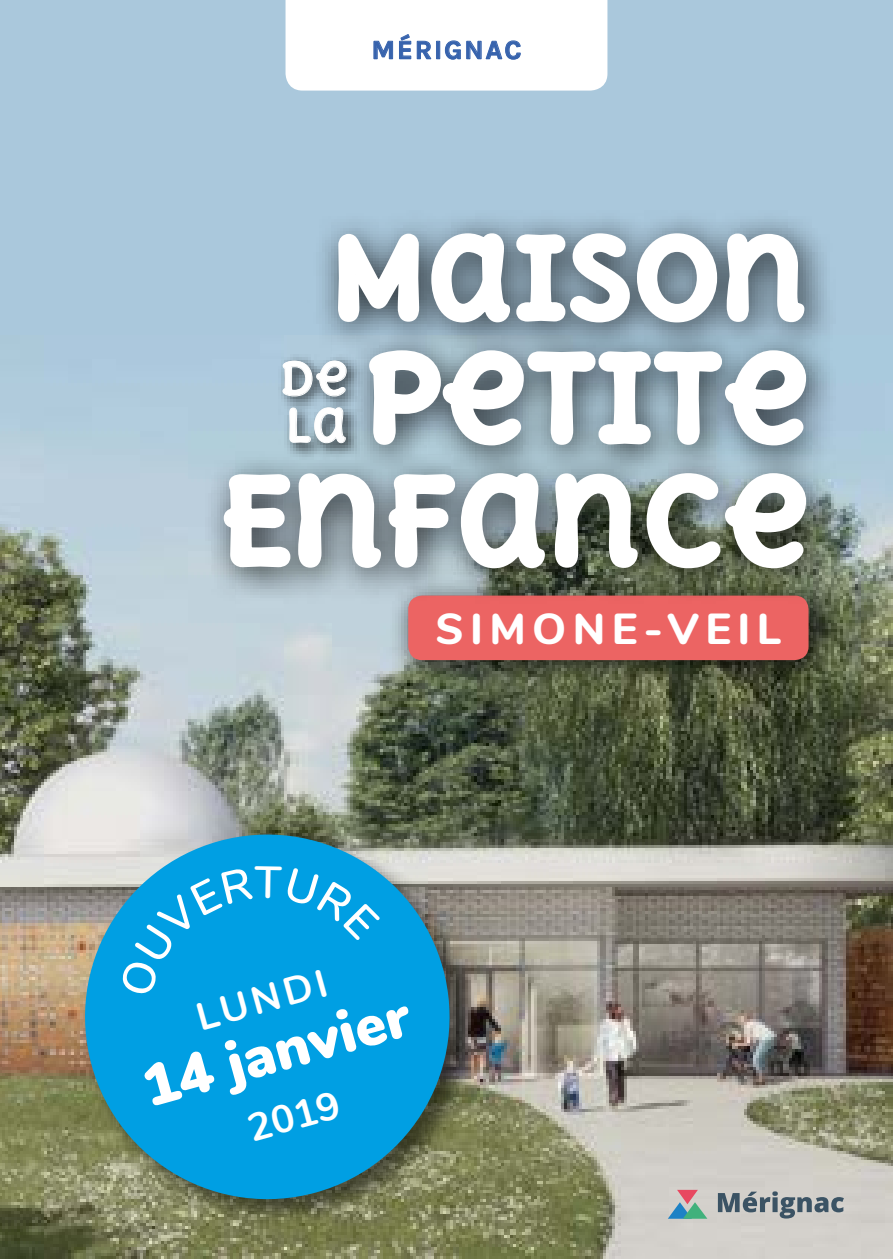
<style>
.page{position:relative;width:893px;height:1259px;background:#aac8dc}
.page>*{position:absolute;margin:0;border:0;box-sizing:border-box;transform-origin:0 0}
.t1{font:700 115.5px/122.7px "Delius Unicase";letter-spacing:-.005em;color:#fff;text-align:right}
.t2{font:700 107.7px "Delius Unicase";color:#fff}
.t3{font:900 58.5px "Nunito";color:#fff}
.t4{font:700 44.7px/46.8px "Delius Unicase";color:#fff}
.t5{font:800 43.2px "Nunito";letter-spacing:.15em;color:#fff}
.t6{font:700 39px "Nunito";color:#fff}
.t7{font:700 27px "Karla";letter-spacing:.07em;color:#3763ad}
</style>
<div class="page">
<img style="left:0;top:431px;width:893px;height:828px">
<div style="left:286px;top:0;width:321px;height:91px;background:#fff"></div>
<div style="left:81px;top:830px;width:396px;height:396px;background:#000;opacity:.5"></div>
<svg style="left:65px;top:814px;width:405px;height:405px;background:#4197b1"></svg>
<svg style="left:718px;top:1191px;width:126px;height:27px;background:#969ea2"></svg>
<svg style="left:668px;top:1189px;width:39px;height:29px"></svg>
<div style="left:390px;top:577px;width:447px;height:111px;background:#000;opacity:.77"></div>
<div style="left:408px;top:595px;width:400px;height:65px;background:#ec6463;border-radius:14px"></div>
<div style="left:202px;top:210px;width:636px;height:393px;background:#000;opacity:.74"></div>
<svg style="left:335px;top:230px;width:87px;height:94px;background:#97a5ae"></svg>
<svg style="left:429px;top:230px;width:379px;height:96px;background:#96a4ae"></svg>
<svg style="left:366px;top:347px;width:443px;height:101px;background:#98a8b0"></svg>
<svg style="left:220px;top:470px;width:589px;height:101px;background:#8f9998"></svg>
<div style="left:278px;top:354px;width:84px;height:105px;background:#000;opacity:.75"></div>
<svg style="left:282px;top:359px;width:66px;height:38px;background:#8898a2"></svg>
<svg style="left:288px;top:406px;width:59px;height:38px;background:#92a4ae"></svg>
<div style="left:119px;top:866px;width:261px;height:131px;background:#009fe3"></div>
<p class="t7" style="left:371px;top:34px;width:151px">MÉRIGNAC</p>
<p class="t2" style="left:329px;top:207px;width:481px">MAISON</p>
<p class="t1" style="left:220px;top:335px;width:590px">PETITE<br>ENFANCE</p>
<p class="t4" style="left:280px;top:354px;width:69px">DE<br>LA</p>
<p class="t5" style="left:435px;top:597px;width:347px">SIMONE-VEIL</p>
<p class="t6" style="left:189px;top:990px;width:136px;rotate:-16deg">LUNDI</p>
<p class="t3" style="left:133px;top:1044px;width:276px;rotate:-15deg">14 janvier</p>
<p class="t6" style="left:241px;top:1101px;width:95px;rotate:-16deg">2019</p>
</div>
